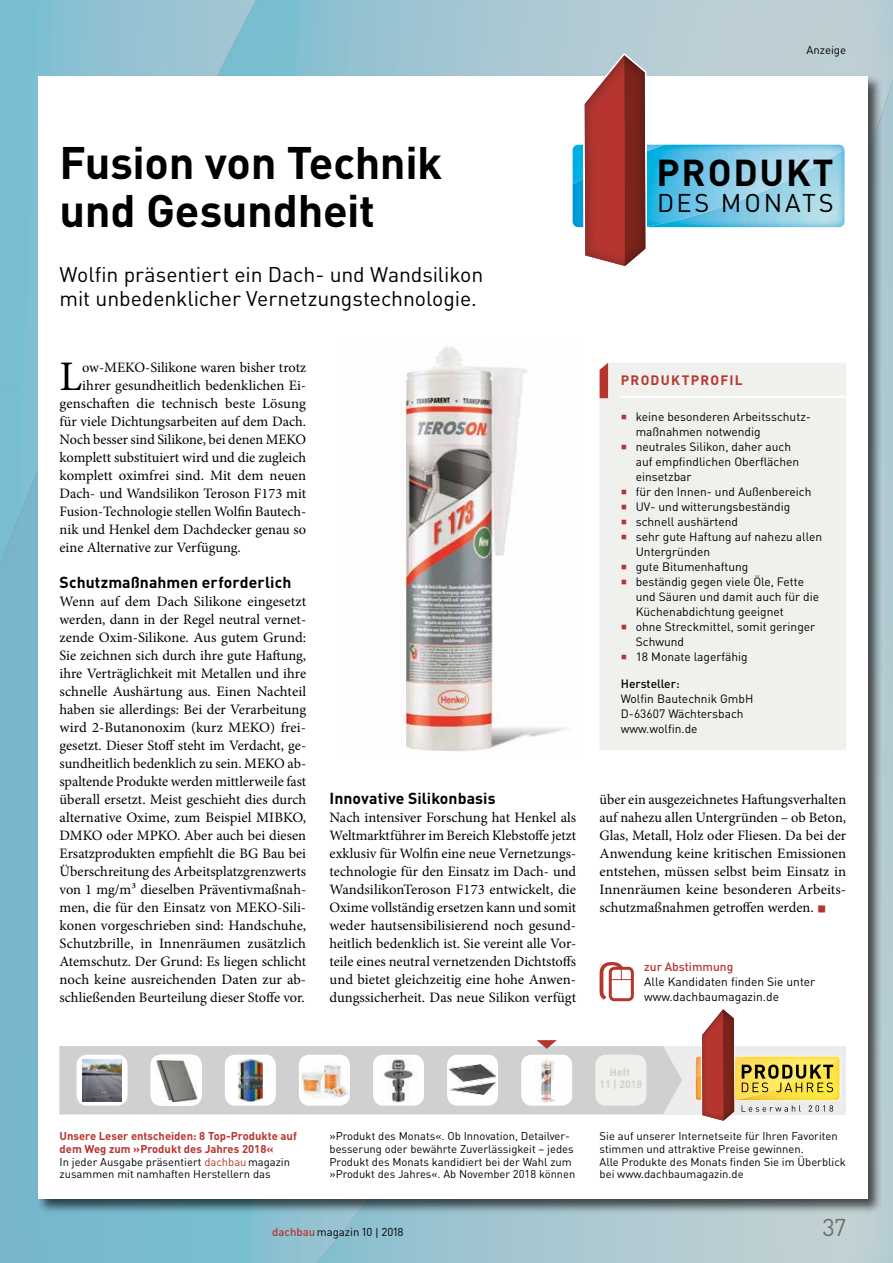
<style>
.page{position:relative;width:893px;height:1263px;background:#fff}
.page>*{position:absolute;margin:0;border:0;box-sizing:border-box;transform-origin:0 0}
.t1{font:700 45px/48px "DIN Pro";letter-spacing:-.01em;color:#000}
.t2{font:42.15px "Minion Pro";color:#000}
.t3{font:700 37.05px "DIN Pro";letter-spacing:.05em;color:#000}
.t4{font:25.35px "DIN Pro";letter-spacing:.115em;color:#000}
.t5{font:24px "DIN Pro";color:#6e6e6e}
.t6{font:21px/24px "DIN Pro";letter-spacing:-.005em;color:#000}
.t7{font:700 15.75px "DIN Pro";letter-spacing:.005em;color:#000}
.t8{font:14.4px/18px "Minion Pro";color:#000;text-align:justify}
.t9{font:700 13.5px "DIN Pro";letter-spacing:.09em;color:#b7352f}
.t10{font:12px/15px "DIN Pro";color:#000}
.t11{font:500 12px "DIN Pro";color:#b7352f}
.t12{font:500 12px "DIN Pro";color:#000}
.t13{font:11.4px "DIN Pro";color:#000}
.t14{font:11.25px/12.9px "DIN Pro";color:#000}
.t15{font:700 11.25px/12.9px "DIN Pro";color:#b7352f}
.t16{font:700 10.5px/12.9px "DIN Pro";color:#cfd0d0;text-align:center}
.s1{font-family:"Minion Pro";font-size:15.75px;color:#b7352f}
.s2{font-size:24px;color:#b7352f}
.s3{font-weight:400;color:#000}
.s4{font-weight:400}
.s5{font-weight:500;color:#b7352f}
</style>
<div class="page">
<img style="left:348px;top:1214px;width:27px;height:11px">
<img style="left:248px;top:0;width:53px;height:15px">
<div style="left:0;top:127px;width:36px;height:264px;background:#78bed1"></div>
<div style="left:0;top:391px;width:36px;height:106px;background:#78bed1"></div>
<div style="left:0;top:497px;width:27px;height:105px;background:#78b6cc"></div>
<div style="left:36px;top:75px;width:846px;height:1139px;background:#000;opacity:.65"></div>
<div style="left:38px;top:77px;width:829px;height:1122px;background:#fff"></div>
<div style="left:600px;top:363px;width:246px;height:387px;background:#f0f0ed"></div>
<hr style="left:621px;top:396px;width:225px;height:2px;background:#fff">
<svg style="left:600px;top:363px;width:8px;height:35px"></svg>
<div style="left:60px;top:1046px;width:786px;height:68px;background:#ececec"></div>
<svg style="left:696px;top:1009px;width:142px;height:112px"></svg>
<svg style="left:571px;top:143px;width:275px;height:86px"></svg>
<img style="left:573px;top:145px;width:271px;height:82px">
<img style="left:573px;top:145px;width:91px;height:39px">
<svg style="left:583px;top:53px;width:64px;height:196px"></svg>
<img style="left:585px;top:55px;width:60px;height:211px">
<svg style="left:60px;top:1040px;width:622px;height:74px"></svg>
<img style="left:301px;top:1061px;width:31px;height:39px">
<img style="left:315px;top:1060px;width:38px;height:38px">
<img style="left:381px;top:1056px;width:35px;height:47px">
<img style="left:450px;top:1065px;width:46px;height:16px">
<img style="left:450px;top:1083px;width:46px;height:12px">
<div style="left:609px;top:967px;width:25px;height:34px;border:3px solid #b7352f;border-radius:4px"></div>
<svg style="left:600px;top:962px;width:32px;height:38px"></svg>
<img style="left:399px;top:347px;width:169px;height:405px">
<img style="left:536px;top:1059px;width:25px;height:43px">
<p class="t13" style="left:806px;top:42px;width:41px">Anzeige</p>
<h1 class="t1" style="left:60px;top:137px;width:384px">Fusion von Technik und Gesundheit</h1>
<h3 class="t6" style="left:60px;top:262px;width:425px">Wolfin präsentiert ein Dach- und Wandsilikon mit unbedenklicher Vernetzungstechnologie.</h3>
<h2 class="t2" style="left:60px;top:348px;width:24px">L</h2>
<p class="t8" style="left:82px;top:359px;width:225px">ow-MEKO-Silikone waren bisher trotz</p>
<p class="t8" style="left:82px;top:377px;width:225px">ihrer gesundheitlich bedenklichen Ei-</p>
<p class="t8" style="left:60px;top:395px;width:248px">genschaften die technisch beste Lösung</p>
<p class="t8" style="left:60px;top:413px;width:248px">für viele Dichtungsarbeiten auf dem Dach.</p>
<p class="t8" style="left:60px;top:431px;width:248px">Noch besser sind Silikone, bei denen MEKO</p>
<p class="t8" style="left:60px;top:449px;width:248px">komplett substituiert wird und die zugleich</p>
<p class="t8" style="left:60px;top:467px;width:248px">komplett oximfrei sind. Mit dem neuen</p>
<p class="t8" style="left:60px;top:485px;width:248px">Dach- und Wandsilikon Teroson F173 mit</p>
<p class="t8" style="left:60px;top:503px;width:248px">Fusion-Technologie stellen Wolfin Bautech-</p>
<p class="t8" style="left:60px;top:521px;width:248px">nik und Henkel dem Dachdecker genau so</p>
<p class="t8" style="left:60px;top:539px;width:183px">eine Alternative zur Verfügung.</p>
<p class="t7" style="left:60px;top:572px;width:233px">Schutzmaßnahmen erforderlich</p>
<p class="t8" style="left:60px;top:593px;width:248px">Wenn auf dem Dach Silikone eingesetzt werden, dann in der Regel neutral vernet&shy;zende Oxim-Silikone. Aus gutem Grund:<br>Sie zeichnen sich durch ihre gute Haftung, ihre Verträglichkeit mit Metallen und ihre schnelle Aushärtung aus. Einen Nachteil haben sie allerdings: Bei der Verarbeitung wird 2-Butanonoxim (kurz MEKO) frei&shy;gesetzt. Dieser Stoff steht im Verdacht, ge&shy;sundheitlich bedenklich zu sein. MEKO ab&shy;spaltende Produkte werden mittlerweile fast überall ersetzt. Meist geschieht dies durch alternative Oxime, zum Beispiel MIBKO, DMKO oder MPKO. Aber auch bei diesen Ersatzprodukten empfiehlt die BG Bau bei Überschreitung des Arbeitsplatzgrenzwerts von 1 mg/m³ dieselben Präventivmaßnah&shy;men, die für den Einsatz von MEKO-Sili&shy;konen vorgeschrieben sind: Handschuhe, Schutzbrille, in Innenräumen zusätzlich Atemschutz. Der Grund: Es liegen schlicht noch keine ausreichenden Daten zur ab&shy;schließenden Beurteilung dieser Stoffe vor.</p>
<p class="t7" style="left:330px;top:788px;width:168px">Innovative Silikonbasis</p>
<p class="t8" style="left:330px;top:809px;width:248px">Nach intensiver Forschung hat Henkel als Weltmarktführer im Bereich Klebstoffe jetzt exklusiv für Wolfin eine neue Vernetzungs&shy;technologie für den Einsatz im Dach- und WandsilikonTeroson F173 entwickelt, die Oxime vollständig ersetzen kann und somit weder hautsensibilisierend noch gesund&shy;heitlich bedenklich ist. Sie vereint alle Vor&shy;teile eines neutral vernetzenden Dichtstoffs und bietet gleichzeitig eine hohe Anwen&shy;dungssicherheit. Das neue Silikon verfügt</p>
<h3 class="t3" style="left:657px;top:148px;width:179px">PRODUKT</h3>
<h3 class="t4" style="left:657px;top:186px;width:178px">DES MONATS</h3>
<p class="t9" style="left:621px;top:371px;width:123px">PRODUKTPROFIL</p>
<p class="t10" style="left:636px;top:408px;width:177px;text-indent:-15px"><span class="s1">■</span> keine besonderen Arbeitsschutz&shy;maßnahmen notwendig</p>
<p class="t10" style="left:636px;top:438px;width:165px;text-indent:-15px"><span class="s1">■</span> neutrales Silikon, daher auch auf empfindlichen Oberflächen einsetzbar</p>
<p class="t10" style="left:621px;top:483px;width:192px"><span class="s1">■</span> für den Innen- und Außenbereich</p>
<p class="t10" style="left:621px;top:498px;width:171px"><span class="s1">■</span> UV- und witterungsbeständig</p>
<p class="t10" style="left:621px;top:513px;width:119px"><span class="s1">■</span> schnell aushärtend</p>
<p class="t10" style="left:636px;top:528px;width:188px;text-indent:-15px"><span class="s1">■</span> sehr gute Haftung auf nahezu allen<br>Untergründen</p>
<p class="t10" style="left:621px;top:558px;width:129px"><span class="s1">■</span> gute Bitumenhaftung</p>
<p class="t10" style="left:636px;top:573px;width:185px;text-indent:-15px"><span class="s1">■</span> beständig gegen viele Öle, Fette und Säuren und damit auch für die<br>Küchenabdichtung geeignet</p>
<p class="t10" style="left:636px;top:618px;width:181px;text-indent:-15px"><span class="s1">■</span> ohne Streckmittel, somit geringer<br>Schwund</p>
<p class="t10" style="left:621px;top:648px;width:128px"><span class="s1">■</span> 18 Monate lagerfähig</p>
<p class="t12" style="left:621px;top:675px;width:60px">Hersteller:</p>
<p class="t10" style="left:621px;top:690px;width:134px">Wolfin Bautechnik GmbH<br>D-63607 Wächtersbach www.wolfin.de</p>
<p class="t8" style="left:600px;top:791px;width:248px">über ein ausgezeichnetes Haftungsverhalten auf nahezu allen Untergründen – ob Beton, Glas, Metall, Holz oder Fliesen. Da bei der Anwendung keine kritischen Emissionen entstehen, müssen selbst beim Einsatz in Innenräumen keine besonderen Arbeits&shy;schutzmaßnahmen getroffen werden. <span class="s2">■</span></p>
<p class="t11" style="left:644px;top:959px;width:91px">zur Abstimmung</p>
<p class="t10" style="left:644px;top:974px;width:173px">Alle Kandidaten finden Sie unter www.dachbaumagazin.de</p>
<p class="t16" style="left:599px;top:1065px;width:44px">Heft<br>11 | 2018</p>
<p class="t15" style="left:60px;top:1129px;width:239px">Unsere Leser entscheiden: 8 Top-Produkte auf dem Weg zum »Produkt des Jahres 2018«<br><span class="s3">In jeder Ausgabe präsentiert</span> <span class="s4">dachbau</span><span class="s3">magazin zusammen mit namhaften Herstellern das</span></p>
<p class="t14" style="left:330px;top:1129px;width:247px">»Produkt des Monats«. Ob Innovation, Detailver&shy;besserung oder bewährte Zuverlässigkeit – jedes Produkt des Monats kandidiert bei der Wahl zum »Produkt des Jahres«. Ab November 2018 können</p>
<p class="t14" style="left:600px;top:1129px;width:248px">Sie auf unserer Internetseite für Ihren Favoriten stimmen und attraktive Preise gewinnen.<br>Alle Produkte des Monats finden Sie im Überblick bei www.dachbaumagazin.de</p>
<p class="t13" style="left:272px;top:1224px;width:133px"><span class="s5">dachbau</span>magazin 10 | 2018</p>
<h3 class="t5" style="left:823px;top:1211px;width:25px">37</h3>
</div>
